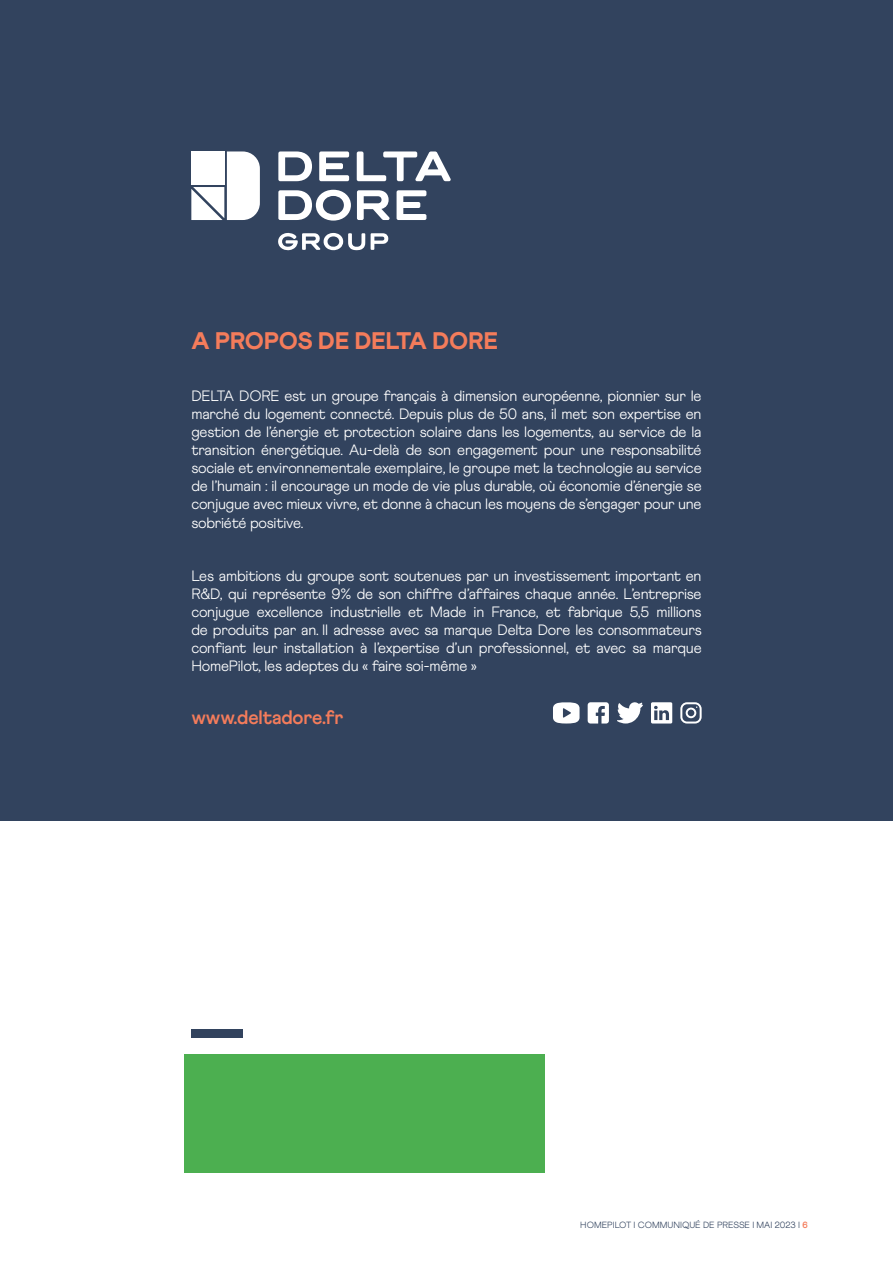
<style>
.page{position:relative;width:893px;height:1263px;background:#fff}
.page>*{position:absolute;margin:0;border:0;box-sizing:border-box;transform-origin:0 0}
.t1{font:900 24px "Athletics";color:#f47c5b}
.t2{font:700 19.5px "Athletics";letter-spacing:-.01em;color:#f47c5b}
.t3{font:300 15px/18px "Athletics";letter-spacing:-.015em;color:#fff;text-align:justify}
.t4{font:300 9px "Athletics";color:#32435e}
.s1{font-weight:700;color:#f47c5b}
</style>
<div class="page">
<div style="left:0;top:0;width:893px;height:821px;background:#32435e"></div>
<svg style="left:371px;top:233px;width:17px;height:17px"></svg>
<svg style="left:278px;top:233px;width:87px;height:17px"></svg>
<svg style="left:278px;top:151px;width:34px;height:30px"></svg>
<svg style="left:319px;top:151px;width:30px;height:30px"></svg>
<svg style="left:357px;top:151px;width:94px;height:30px"></svg>
<svg style="left:278px;top:190px;width:73px;height:31px"></svg>
<svg style="left:357px;top:190px;width:33px;height:30px"></svg>
<svg style="left:397px;top:190px;width:29px;height:30px"></svg>
<svg style="left:191px;top:151px;width:69px;height:69px;background:#e9ebee"></svg>
<div style="left:191px;top:1029px;width:51px;height:8px;background:#32435e"></div>
<svg style="left:588px;top:702px;width:21px;height:21px"></svg>
<svg style="left:617px;top:702px;width:26px;height:21px"></svg>
<svg style="left:553px;top:702px;width:27px;height:21px"></svg>
<svg style="left:680px;top:702px;width:22px;height:21px"></svg>
<svg style="left:651px;top:702px;width:21px;height:21px"></svg>
<div style="left:184px;top:1054px;width:360px;height:119px;background:#4caf50"></div>
<h1 class="t1" style="left:191px;top:326px;width:308px">A PROPOS DE DELTA DORE</h1>
<p class="t3" style="left:191px;top:387px;width:512px">DELTA DORE est un groupe français à dimension européenne, pionnier sur le marché du logement connecté. Depuis plus de 50 ans, il met son expertise en gestion de l’énergie et protection solaire dans les logements, au service de la transition énergétique. Au-delà de son engagement pour une responsabilité sociale et environnementale exemplaire, le groupe met la technologie au service de l’humain : il encourage un mode de vie plus durable, où économie d’énergie se conjugue avec mieux vivre, et donne à chacun les moyens de s’engager pour une sobriété positive.</p>
<p class="t3" style="left:191px;top:566px;width:512px">Les ambitions du groupe sont soutenues par un investissement important en R&amp;D, qui représente 9% de son chiffre d’affaires chaque année. L’entreprise conjugue excellence industrielle et Made in France, et fabrique 5,5 millions de produits par an. Il adresse avec sa marque Delta Dore les consommateurs confiant leur installation à l’expertise d’un professionnel, et avec sa marque HomePilot, les adeptes du « faire soi-même »</p>
<h2 class="t2" style="left:191px;top:705px;width:153px">www.deltadore.fr</h2>
<p class="t4" style="left:580px;top:1219px;width:229px">HOMEPILOT I COMMUNIQUÉ DE PRESSE I MAI 2023 I <span class="s1">6</span></p>
</div>
